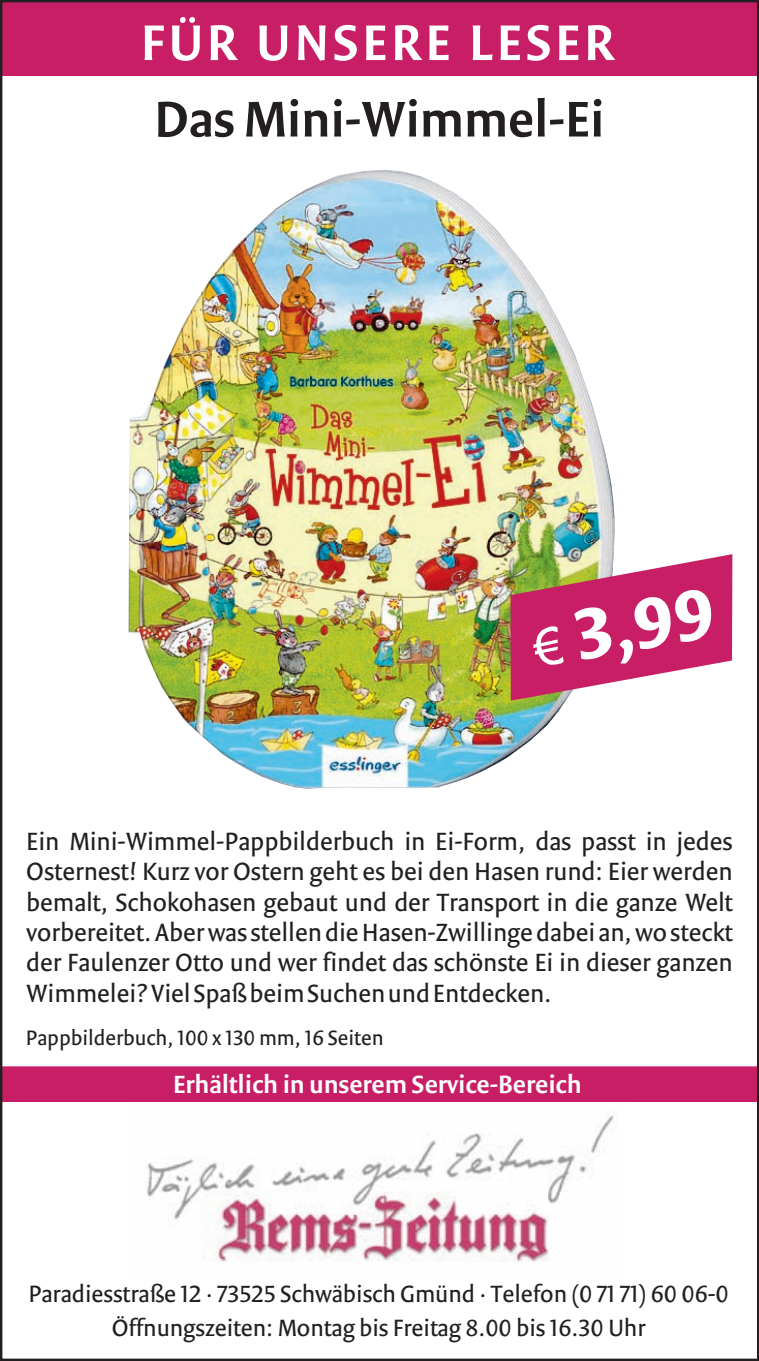
<style>
.page{position:relative;width:759px;height:1361px;background:#fff}
.page>*{position:absolute;margin:0;border:0;box-sizing:border-box;transform-origin:0 0}
.t1{font:700 76.2px "STN Versa";color:#fff}
.t2{font:600 54px "STN Versa";color:#231f20}
.t3{font:600 54px "STN Versa";letter-spacing:.065em;color:#fff}
.t4{font:27px/30.3px "STN Versa";color:#231f20;text-align:justify}
.t5{font:600 27px "STN Versa";color:#fff}
.t6{font:25.5px/34.5px "STN Versa";color:#231f20;text-align:center}
.t7{font:22.5px "STN Versa";color:#231f20}
</style>
<div class="page">
<img style="left:147px;top:1115px;width:470px;height:147px">
<div style="left:4px;top:1066px;width:750px;height:36px;background:#c71e66"></div>
<div style="left:0;top:2px;width:758px;height:73px;background:#c71e66"></div>
<img style="left:128px;top:170px;width:486px;height:619px">
<svg style="left:510px;top:554px;width:222px;height:147px"></svg>
<h2 class="t3" style="left:141px;top:20px;width:475px">FÜR UNSERE LESER</h2>
<h2 class="t2" style="left:154px;top:97px;width:451px">Das Mini-Wimmel-Ei</h2>
<h1 class="t1" style="left:569px;top:604px;width:143px;rotate:-10deg">3,99</h1>
<p class="t4" style="left:26px;top:828px;width:707px">Ein Mini-Wimmel-Pappbilderbuch in Ei-Form, das passt in jedes Osternest! Kurz vor Ostern geht es bei den Hasen rund: Eier werden bemalt, Schokohasen gebaut und der Transport in die ganze Welt vorbereitet. Aber was stellen die Hasen-Zwillinge dabei an, wo steckt der Faulenzer Otto und wer findet das schönste Ei in dieser ganzen Wimmelei? Viel Spaß beim Suchen und Entdecken.</p>
<p class="t7" style="left:26px;top:1028px;width:359px">Pappbilderbuch, 100 x 130 mm, 16 Seiten</p>
<p class="t5" style="left:173px;top:1073px;width:410px">Erhältlich in unserem Service-Bereich</p>
<p class="t6" style="left:28px;top:1278px;width:701px">Paradiesstraße 12 · 73525 Schwäbisch Gmünd · Telefon (0 71 71) 60 06-0<br>Öffnungszeiten: Montag bis Freitag 8.00 bis 16.30 Uhr</p>
</div>
